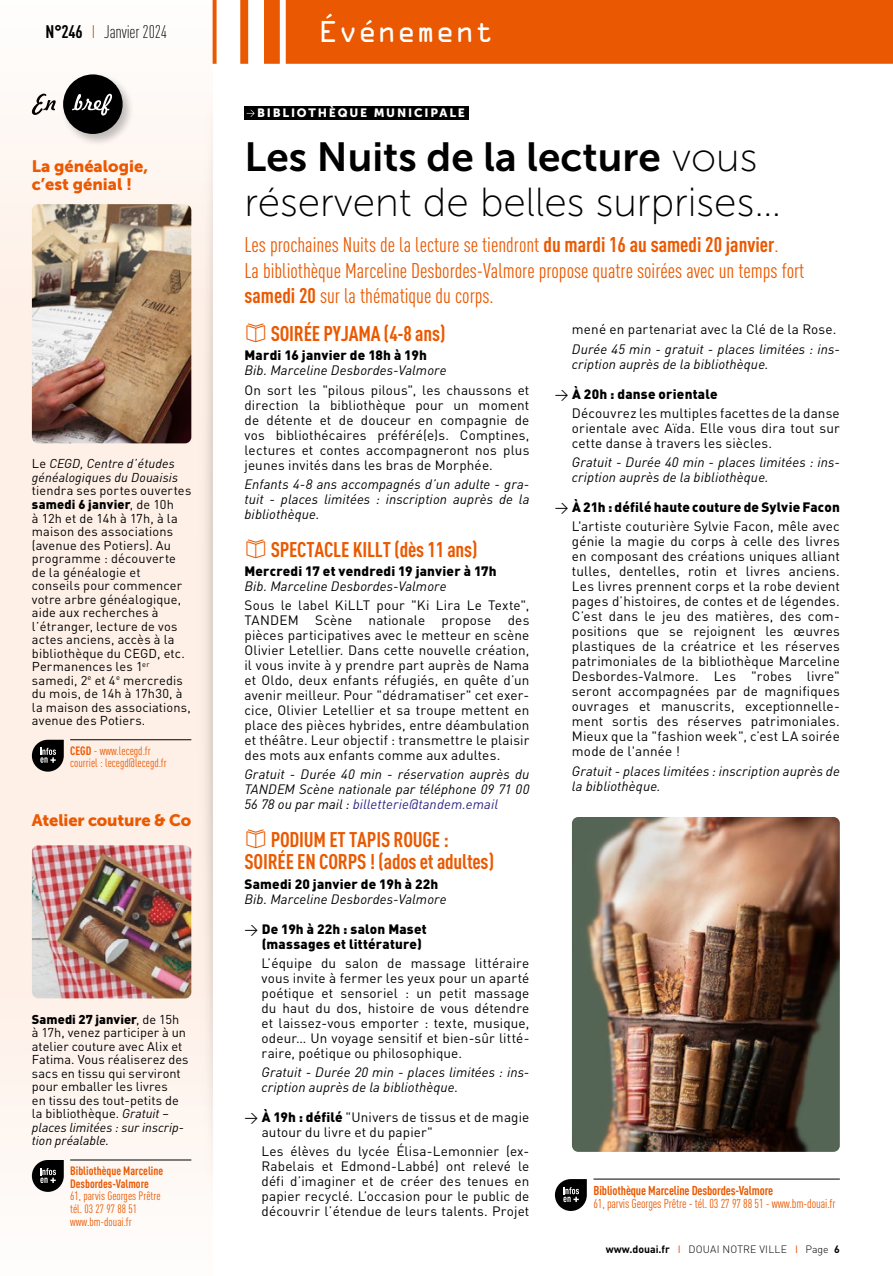
<style>
.page{position:relative;width:893px;height:1276px;background:#fff}
.page>*{position:absolute;margin:0;border:0;box-sizing:border-box;transform-origin:0 0}
.t1{font:40.5px "Museo Sans 100";color:#000}
.t2{font:40.5px "Museo Sans 700";color:#000}
.t3{font:27px "OCRA Alternate";color:#fff}
.t4{font:condensed 21px/25.5px "DIN Pro";color:#ea5901}
.t5{font:700 condensed 21px/22.5px "DIN Pro";letter-spacing:-.01em;color:#ea5901}
.t6{font:300 condensed 18px "DIN Pro";letter-spacing:-.01em;color:#000}
.t7{font:16.5px/18px "Museo Sans 900";color:#ea5901}
.t8{font:13.5px/15px "DIN Pro";letter-spacing:.01em;color:#000;text-align:justify}
.t9{font:italic 13.5px/15px "DIN Pro";letter-spacing:.01em;color:#000}
.t10{font:900 13.5px/15px "DIN Pro";letter-spacing:.015em;color:#000}
.t11{font:12.75px/13.5px "DIN Pro";letter-spacing:.01em;color:#000}
.t12{font:condensed 12.75px "DIN Pro";letter-spacing:-.01em;color:#ea5901}
.t13{font:italic 12.75px/13.5px "DIN Pro";letter-spacing:.01em;color:#000}
.t14{font:700 condensed 12.75px "DIN Pro";letter-spacing:-.01em;color:#ea5901}
.t15{font:condensed 12px/12.8px "DIN Pro";color:#ea5901}
.t16{font:700 condensed 12px/12.8px "DIN Pro";color:#ea5901}
.t17{font:12px "Museo Sans 900";letter-spacing:.15em;color:#fff}
.t18{font:300 10.5px "DIN Pro";letter-spacing:.02em;color:#000}
.s1{font-weight:700}
.s2{font-weight:400;color:#ea5901}
.s3{font-style:normal}
.s4{font-weight:900}
.s5{font-style:italic}
.s6{font-family:"Museo Sans 100"}
.s7{font-family:"Panton Icons C";font-stretch:normal}
.s8{color:#2e2382}
.s9{font-weight:400}
.s10{font-weight:400;color:#e94c05}
</style>
<div class="page">
<svg style="left:0;top:0;width:213px;height:1178px;fill:#fef0e7"></svg>
<img style="left:189px;top:91px;width:24px;height:1093px">
<svg style="left:213px;top:0;width:680px;height:64px;background:#eb6514"></svg>
<div style="left:61px;top:72px;width:74px;height:74px;background:#000;opacity:.25"></div>
<div style="left:63px;top:74px;width:60px;height:60px;background:#000;border-radius:50%"></div>
<svg style="left:72px;top:94px;width:40px;height:21px"></svg>
<svg style="left:32px;top:94px;width:24px;height:21px"></svg>
<div style="left:244px;top:106px;width:225px;height:14px;background:#000"></div>
<svg style="left:247px;top:110px;width:8px;height:7px"></svg>
<img style="left:572px;top:817px;width:268px;height:335px">
<hr style="left:593px;top:1178px;width:247px;height:1px;background:#000">
<svg style="left:555px;top:1179px;width:32px;height:32px"></svg>
<hr style="left:70px;top:739px;width:121px;height:1px;background:#000">
<svg style="left:32px;top:740px;width:32px;height:31px"></svg>
<hr style="left:70px;top:1159px;width:121px;height:1px;background:#000">
<svg style="left:32px;top:1160px;width:32px;height:32px"></svg>
<img style="left:32px;top:204px;width:159px;height:239px">
<img style="left:32px;top:845px;width:159px;height:153px">
<h3 class="t6" style="left:46px;top:19px;width:123px"><span class="s1">N°246</span> <span class="s2">I</span> Janvier 2024</h3>
<p class="t7" style="left:32px;top:157px;width:118px">La généalogie, c’est génial !</p>
<p class="t13" style="left:32px;top:456px;width:148px"><span class="s3">Le</span> CEGD, Centre d’études généalogiques du Douaisis</p>
<p class="t11" style="left:32px;top:483px;width:161px">tiendra ses portes ouvertes <span class="s4">samedi 6 janvier</span>, de 10h<br>à 12h et de 14h à 17h, à la maison des associations (avenue des Potiers). Au programme : découverte de la généalogie et conseils pour commencer votre arbre généalogique, aide aux recherches à l’étranger, lecture de vos actes anciens, accès à la bibliothèque du CEGD, etc.<br>Permanences les 1<sup>er </sup>samedi, 2<sup>e</sup> et 4<sup>e</sup> mercredis du mois, de 14h à 17h30, à la maison des associations, avenue des Potiers.</p>
<p class="t15" style="left:70px;top:743px;width:98px"><span class="s1">CEGD</span> - www.lecegd.fr courriel : lecegd@lecegd.fr</p>
<p class="t7" style="left:32px;top:811px;width:161px">Atelier couture &amp; Co</p>
<p class="t11" style="left:32px;top:1011px;width:158px"><span class="s4">Samedi 27 janvier</span>, de 15h à 17h, venez participer à un atelier couture avec Alix et<br>Fatima. Vous réaliserez des sacs en tissu qui serviront pour emballer les livres<br>en tissu des tout-petits de la bibliothèque. <span class="s5">Gratuit – places limitées : sur inscrip&shy;tion préalable.</span></p>
<p class="t16" style="left:70px;top:1163px;width:95px">Bibliothèque Marceline<br>Desbordes-Valmore</p>
<p class="t15" style="left:70px;top:1189px;width:92px">61, parvis Georges Prêtre tél. 03 27 97 88 51 www.bm-douai.fr</p>
<h2 class="t3" style="left:319px;top:20px;width:176px">Evenement</h2>
<p class="t17" style="left:257px;top:106px;width:209px">BIBLIOTHÈQUE MUNICIPALE</p>
<h1 class="t2" style="left:244px;top:135px;width:514px">Les Nuits de la lecture <span class="s6">vous</span></h1>
<h1 class="t1" style="left:244px;top:181px;width:538px">réservent de belles surprises…</h1>
<h3 class="t4" style="left:244px;top:231px;width:561px">Les prochaines Nuits de la lecture se tiendront <span class="s1">du mardi 16 au samedi 20 janvier</span>.<br>La bibliothèque Marceline Desbordes-Valmore propose quatre soirées avec un temps fort <span class="s1">samedi 20</span> sur la thématique du corps.</h3>
<h3 class="t5" style="left:244px;top:321px;width:202px"><span class="s7">b</span> SOIRÉE PYJAMA (4-8 ans)</h3>
<p class="t10" style="left:244px;top:346px;width:184px">Mardi 16 janvier de 18h à 19h</p>
<p class="t9" style="left:244px;top:362px;width:204px">Bib. Marceline Desbordes-Valmore</p>
<p class="t8" style="left:244px;top:381px;width:286px">On sort les "pilous pilous", les chaussons et direction la bibliothèque pour un moment de détente et de douceur en compagnie de vos bibliothécaires préféré(e)s. Comptines, lectures et contes accompagneront nos plus jeunes invités dans les bras de Morphée.</p>
<p class="t9" style="left:244px;top:475px;width:286px;text-align:justify">Enfants 4-8 ans accompagnés d’un adulte - gra&shy;tuit - places limitées : inscription auprès de la bibliothèque.</p>
<h3 class="t5" style="left:244px;top:536px;width:234px"><span class="s7">b</span> SPECTACLE KILLT (dès 11 ans)</h3>
<p class="t10" style="left:244px;top:561px;width:254px">Mercredi 17 et vendredi 19 janvier à 17h</p>
<p class="t9" style="left:244px;top:577px;width:204px">Bib. Marceline Desbordes-Valmore</p>
<p class="t8" style="left:244px;top:596px;width:286px">Sous le label KiLLT pour "Ki Lira Le Texte", TANDEM Scène nationale propose des pièces participatives avec le metteur en scène Olivier Letellier. Dans cette nouvelle création, il vous invite à y prendre part auprès de Nama et Oldo, deux enfants réfugiés, en quête d’un avenir meilleur. Pour "dédramatiser" cet exer&shy;cice, Olivier Letellier et sa troupe mettent en place des pièces hybrides, entre déambulation et théâtre. Leur objectif : transmettre le plaisir des mots aux enfants comme aux adultes.</p>
<p class="t9" style="left:244px;top:765px;width:286px;text-align:justify">Gratuit - Durée 40 min - réservation auprès du TANDEM Scène nationale par téléphone 09 71 00<br>56 78 ou par mail : <span class="s8">billetterie@tandem.email</span></p>
<h3 class="t5" style="left:244px;top:826px;width:251px"><span class="s7">b</span> PODIUM ET TAPIS ROUGE :<br>SOIRÉE EN CORPS ! (ados et adultes)</h3>
<p class="t10" style="left:244px;top:874px;width:195px">Samedi 20 janvier de 19h à 22h</p>
<p class="t9" style="left:244px;top:890px;width:204px">Bib. Marceline Desbordes-Valmore</p>
<p class="t10" style="left:262px;top:919px;width:166px;text-indent:-17px"><span class="s9">→</span> De 19h à 22h : salon Maset (massages et littérature)</p>
<p class="t8" style="left:261px;top:954px;width:269px">L’équipe du salon de massage littéraire vous invite à fermer les yeux pour un aparté poétique et sensoriel : un petit massage du haut du dos, histoire de vous détendre et laissez-vous emporter : texte, musique, odeur… Un voyage sensitif et bien-sûr litté&shy;raire, poétique ou philosophique.</p>
<p class="t9" style="left:261px;top:1063px;width:269px">Gratuit - Durée 20 min - places limitées : ins&shy;cription auprès de la bibliothèque.</p>
<p class="t8" style="left:262px;top:1108px;width:269px;text-indent:-17px">→ <span class="s4">À 19h : défilé</span> "Univers de tissus et de magie autour du livre et du papier"</p>
<p class="t8" style="left:261px;top:1142px;width:269px">Les élèves du lycée Élisa-Lemonnier (ex-Rabelais et Edmond-Labbé) ont relevé le défi d’imaginer et de créer des tenues en papier recyclé. L’occasion pour le public de découvrir l’étendue de leurs talents. Projet</p>
<p class="t8" style="left:572px;top:321px;width:266px">mené en partenariat avec la Clé de la Rose.</p>
<p class="t9" style="left:572px;top:340px;width:269px">Durée 45 min - gratuit - places limitées : ins&shy;cription auprès de la bibliothèque.</p>
<p class="t8" style="left:572px;top:383px;width:269px;line-height:19.2px;text-indent:-17px">→ <span class="s4">À 20h : danse orientale<br></span>Découvrez les multiples facettes de la danse</p>
<p class="t8" style="left:572px;top:419px;width:269px">orientale avec Aïda. Elle vous dira tout sur cette danse à travers les siècles.</p>
<p class="t9" style="left:572px;top:453px;width:269px">Gratuit - Durée 40 min - places limitées : ins&shy;cription auprès de la bibliothèque.</p>
<p class="t8" style="left:555px;top:496px;width:286px;line-height:19.2px;text-align:right">→ <span class="s4">À 21h : défilé haute couture de Sylvie Facon<br></span>L'artiste couturière Sylvie Facon, mêle avec</p>
<p class="t8" style="left:572px;top:533px;width:269px">génie la magie du corps à celle des livres en composant des créations uniques alliant tulles, dentelles, rotin et livres anciens.<br>Les livres prennent corps et la robe devient pages d’histoires, de contes et de légendes.<br>C’est dans le jeu des matières, des com&shy;positions que se rejoignent les œuvres plastiques de la créatrice et les réserves patrimoniales de la bibliothèque Marceline Desbordes-Valmore. Les "robes livre" seront accompagnées par de magnifiques ouvrages et manuscrits, exceptionnelle&shy;ment sortis des réserves patrimoniales.<br>Mieux que la "fashion week", c’est LA soirée mode de l'année !</p>
<p class="t9" style="left:572px;top:762px;width:269px">Gratuit - places limitées : inscription auprès de la bibliothèque.</p>
<p class="t14" style="left:593px;top:1180px;width:181px">Bibliothèque Marceline Desbordes-Valmore</p>
<p class="t12" style="left:593px;top:1194px;width:244px">61, parvis Georges Prêtre - tél. 03 27 97 88 51 - www.bm-douai.fr</p>
<p class="t18" style="left:606px;top:1241px;width:235px"><span class="s1">www.douai.fr</span> <span class="s10">I</span> DOUAI NOTRE VILLE <span class="s10">I</span> Page <span class="s1">6</span></p>
</div>
